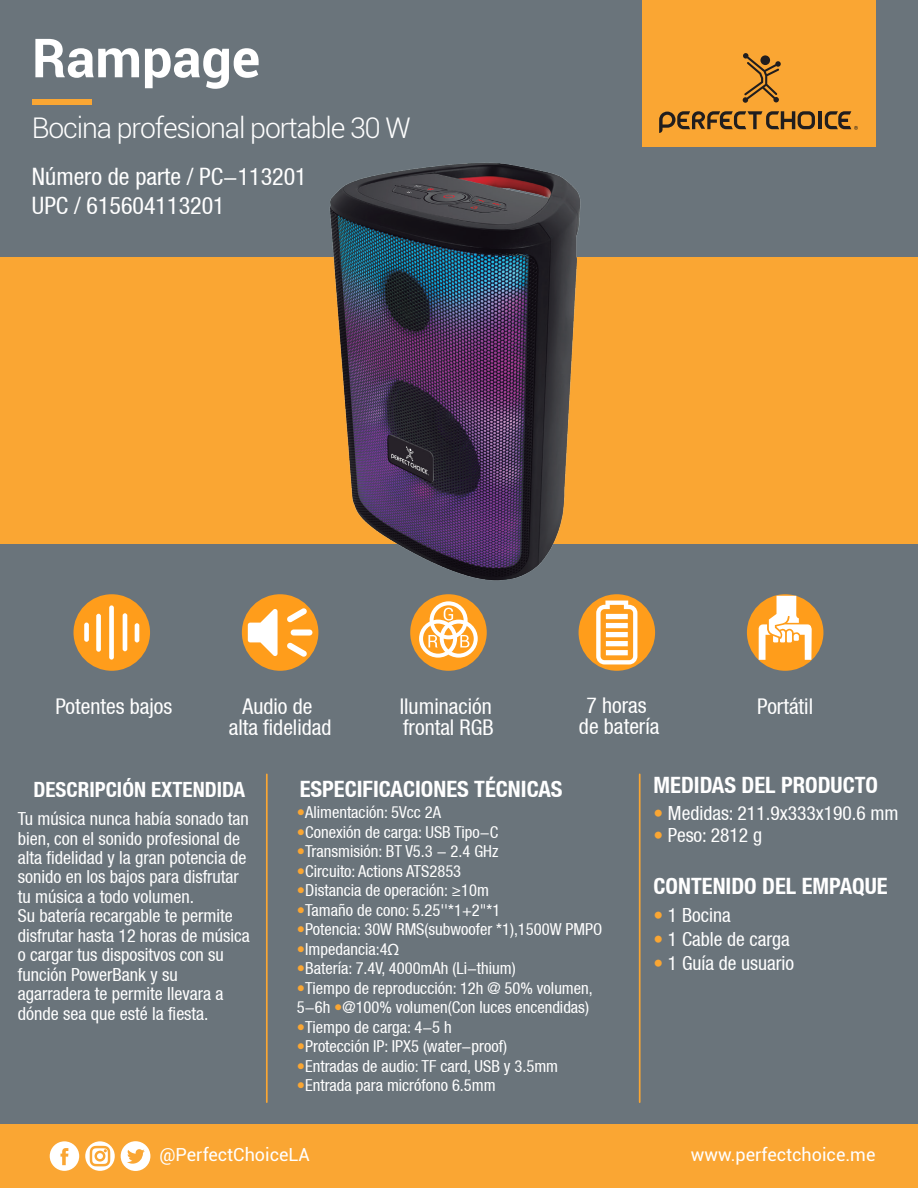
<style>
.page{position:relative;width:918px;height:1188px;background:#6a747b}
.page>*{position:absolute;margin:0;border:0;box-sizing:border-box;transform-origin:0 0}
.t1{font:700 54px "Roboto";color:#fff}
.t2{font:300 28.5px "Roboto";letter-spacing:-.04em;color:#fff}
.t3{font:condensed 24px/28.8px "Helvetica Neue LT";color:#fff}
.t4{font:700 condensed 22.5px "Helvetica Neue LT";color:#fff}
.t5{font:condensed 21.75px/21.1px "Helvetica Neue LT";color:#fff;text-align:center}
.t6{font:700 condensed 21px "Helvetica Neue LT";color:#fff}
.t7{font:condensed 19.5px "Helvetica Neue LT";color:#fff}
.t8{font:condensed 18px/19.5px "Helvetica Neue LT";color:#fff}
.t9{font:18px "Roboto";color:#fff}
.t10{font:condensed 16.5px/19.5px "Helvetica Neue LT";color:#fff}
.s1{color:#faa633}
.s2{font-family:"Myriad Pro";font-stretch:normal}
</style>
<div class="page">
<div style="left:0;top:257px;width:918px;height:287px;background:#faa633"></div>
<div style="left:0;top:1124px;width:918px;height:64px;background:#faa633"></div>
<div style="left:642px;top:0;width:233px;height:146px;background:#faa633"></div>
<hr style="left:818px;top:111px;width:4px;height:18px;background:#211e1e">
<svg style="left:825px;top:111px;width:33px;height:19px"></svg>
<svg style="left:659px;top:111px;width:156px;height:22px"></svg>
<svg style="left:743px;top:53px;width:38px;height:50px"></svg>
<div style="left:32px;top:99px;width:60px;height:6px;background:#faa633"></div>
<svg style="left:50px;top:1141px;width:29px;height:30px"></svg>
<svg style="left:121px;top:1141px;width:29px;height:30px"></svg>
<svg style="left:85px;top:1141px;width:30px;height:30px"></svg>
<hr style="left:266px;top:774px;width:2px;height:328px;background:#faa633">
<hr style="left:639px;top:774px;width:2px;height:328px;background:#faa633">
<img style="left:273px;top:146px;width:430px;height:450px">
<div style="left:579px;top:594px;width:76px;height:77px;background:#ff9d1b;border-radius:50%"></div>
<svg style="left:596px;top:601px;width:41px;height:63px"></svg>
<div style="left:242px;top:594px;width:76px;height:77px;background:#ff9d1b;border-radius:50%"></div>
<svg style="left:248px;top:609px;width:30px;height:47px"></svg>
<div style="left:291px;top:629px;width:21px;height:7px;background:#fff;border-radius:3px"></div>
<svg style="left:287px;top:642px;width:20px;height:15px"></svg>
<svg style="left:287px;top:608px;width:20px;height:15px"></svg>
<div style="left:74px;top:594px;width:76px;height:77px;background:#ff9d1b;border-radius:50%"></div>
<div style="left:109px;top:605px;width:5px;height:55px;background:#fff;border-radius:2px"></div>
<div style="left:96px;top:614px;width:5px;height:38px;background:#fff;border-radius:2px"></div>
<div style="left:84px;top:623px;width:5px;height:19px;background:#fff;border-radius:2px"></div>
<hr style="left:123px;top:613px;width:4px;height:38px;background:#fff;border-radius:2px">
<hr style="left:135px;top:623px;width:4px;height:19px;background:#fff;border-radius:2px">
<div style="left:747px;top:594px;width:76px;height:77px;background:#ff9d1b;border-radius:50%"></div>
<svg style="left:758px;top:596px;width:54px;height:64px"></svg>
<div style="left:410px;top:594px;width:77px;height:77px;background:#ff9d1b;border-radius:50%"></div>
<svg style="left:419px;top:601px;width:59px;height:57px"></svg>
<h1 class="t1" style="left:32px;top:20px;width:230px">Rampage</h1>
<h2 class="t2" style="left:32px;top:108px;width:380px">Bocina profesional portable 30 W</h2>
<h3 class="t3" style="left:32px;top:162px;width:276px">Número de parte / PC-113201<br>UPC / 615604113201</h3>
<h3 class="t5" style="left:55px;top:695px;width:118px">Potentes bajos</h3>
<h3 class="t5" style="left:229px;top:695px;width:104px">Audio de alta fidelidad</h3>
<h3 class="t5" style="left:400px;top:696px;width:93px">Iluminación</h3>
<h3 class="t5" style="left:757px;top:696px;width:57px">Portátil</h3>
<h3 class="t5" style="left:579px;top:695px;width:82px">7 horas de batería</h3>
<h3 class="t5" style="left:403px;top:717px;width:92px">frontal RGB</h3>
<p class="t6" style="left:33px;top:777px;width:213px">DESCRIPCIÓN EXTENDIDA</p>
<h3 class="t4" style="left:300px;top:776px;width:264px">ESPECIFICACIONES TÉCNICAS</h3>
<p class="t8" style="left:18px;top:809px;width:234px">Tu música nunca había sonado tan bien, con el sonido profesional de alta fidelidad y la gran potencia de sonido en los bajos para disfrutar tu música a todo volumen.<br>Su batería recargable te permite disfrutar hasta 12 horas de música o cargar tus dispositvos con su función PowerBank y su agarradera te permite llevara a dónde sea que esté la fiesta.</p>
<p class="t10" style="left:297px;top:803px;width:146px"><span class="s1">•</span>Alimentación: 5Vcc 2A</p>
<p class="t10" style="left:297px;top:822px;width:203px"><span class="s1">•</span>Conexión de carga: USB Tipo-C</p>
<p class="t10" style="left:297px;top:842px;width:203px"><span class="s1">•</span>Transmisión: BT V5.3 - 2.4 GHz</p>
<p class="t10" style="left:297px;top:861px;width:166px"><span class="s1">•</span>Circuito: Actions ATS2853</p>
<p class="t10" style="left:297px;top:881px;width:194px"><span class="s1">•</span>Distancia de operación: <span class="s2">≥</span>10m</p>
<p class="t10" style="left:297px;top:900px;width:205px"><span class="s1">•</span>Tamaño de cono: 5.25''*1+2"*1</p>
<p class="t10" style="left:297px;top:920px;width:307px"><span class="s1">•</span>Potencia: 30W RMS(subwoofer *1),1500W PMPO</p>
<p class="t10" style="left:297px;top:939px;width:104px"><span class="s1">•</span>Impedancia:4<span class="s2">Ω</span></p>
<p class="t10" style="left:297px;top:959px;width:220px"><span class="s1">•</span>Batería: 7.4V, 4000mAh (Li-thium)</p>
<p class="t10" style="left:297px;top:978px;width:297px"><span class="s1">•</span>Tiempo de reproducción: 12h @ 50% volumen,<br>5-6h <span class="s1">•</span>@100% volumen(Con luces encendidas)</p>
<p class="t10" style="left:297px;top:1017px;width:156px"><span class="s1">•</span>Tiempo de carga: 4-5 h</p>
<p class="t10" style="left:297px;top:1037px;width:212px"><span class="s1">•</span>Protección IP: IPX5 (water-proof)</p>
<p class="t10" style="left:297px;top:1056px;width:263px"><span class="s1">•</span>Entradas de audio: TF card, USB y 3.5mm</p>
<p class="t10" style="left:297px;top:1076px;width:200px"><span class="s1">•</span>Entrada para micrófono 6.5mm</p>
<p class="t9" style="left:159px;top:1142px;width:152px">@PerfectChoiceLA</p>
<h3 class="t4" style="left:654px;top:772px;width:226px">MEDIDAS DEL PRODUCTO</h3>
<p class="t7" style="left:654px;top:802px;width:247px"><span class="s1">•</span> Medidas: 211.9x333x190.6 mm</p>
<p class="t7" style="left:654px;top:824px;width:110px"><span class="s1">•</span> Peso: 2812 g</p>
<h3 class="t4" style="left:654px;top:872px;width:236px">CONTENIDO DEL EMPAQUE</h3>
<p class="t7" style="left:654px;top:904px;width:79px"><span class="s1">•</span> 1 Bocina</p>
<p class="t7" style="left:654px;top:928px;width:138px"><span class="s1">•</span> 1 Cable de carga</p>
<p class="t7" style="left:654px;top:952px;width:142px"><span class="s1">•</span> 1 Guía de usuario</p>
<p class="t9" style="left:691px;top:1142px;width:186px">www.perfectchoice.me</p>
</div>
